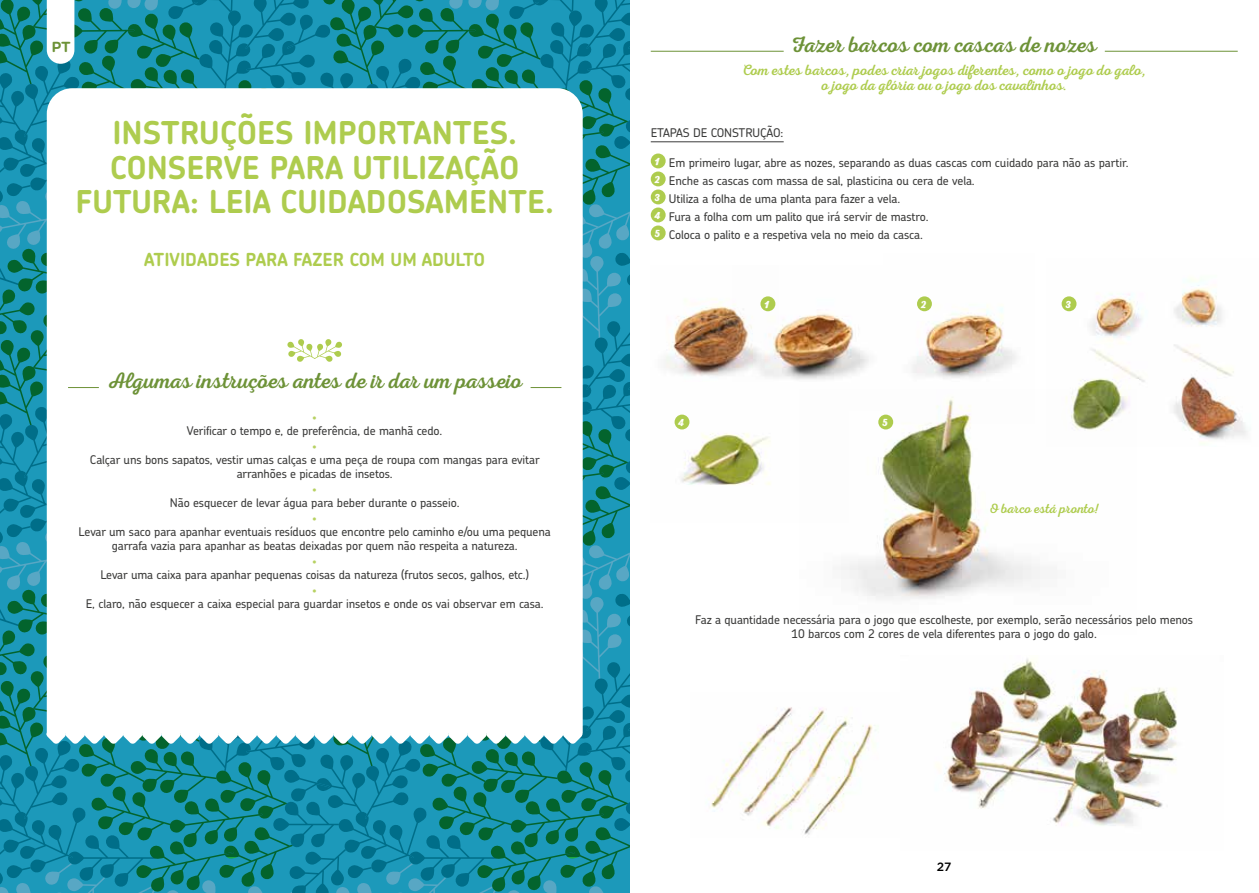
<style>
.page{position:relative;width:1259px;height:893px;background:#fff}
.page>*{position:absolute;margin:0;border:0;box-sizing:border-box;transform-origin:0 0}
.t1{font:700 31.5px/34.5px "Chevin";color:#aecc4e;text-align:center}
.t2{font:22.5px "Nexa Rust Script R 00";color:#6d9237}
.t3{font:700 18px "Chevin";color:#aecc4e}
.t4{font:15px/15px "Nexa Rust Script R 00";color:#aecc4e;text-align:center}
.t5{font:700 15px "Houschka Rounded";color:#6d9237}
.t6{font:13.5px "Nexa Rust Script R 00";color:#aecc4e}
.t7{font:500 12px/18px "Chevin";letter-spacing:-.01em;color:#3c3c3b;text-align:center}
.t8{font:500 12px "Gotham";color:#000}
.t9{font:10.5px "Nexa Rust Script H 2";color:#fff}
.t10{font:500 9px "Chevin";color:#b7d162}
.s1{font-family:"Nexa Rust Script H 2";font-weight:400;font-size:10.5px;color:#fff}
</style>
<div class="page">
<hr style="left:651px;top:141px;width:132px;height:1px;background:#3c3c3b">
<div style="left:651px;top:154px;width:14px;height:14px;background:#aecc4e;border-radius:50%"></div>
<div style="left:651px;top:172px;width:14px;height:14px;background:#aecc4e;border-radius:50%"></div>
<div style="left:651px;top:190px;width:14px;height:14px;background:#aecc4e;border-radius:50%"></div>
<div style="left:651px;top:208px;width:14px;height:14px;background:#aecc4e;border-radius:50%"></div>
<div style="left:651px;top:226px;width:14px;height:14px;background:#aecc4e;border-radius:50%"></div>
<svg style="left:0;top:0;width:629px;height:893px;background:#178c9f"></svg>
<svg style="left:47px;top:88px;width:536px;height:636px"></svg>
<svg style="left:47px;top:724px;width:537px;height:21px"></svg>
<img style="left:665px;top:299px;width:67px;height:77px">
<img style="left:732px;top:296px;width:137px;height:84px">
<hr style="left:651px;top:51px;width:132px;height:1px;background:#6d9237">
<hr style="left:1104px;top:51px;width:133px;height:1px;background:#6d9237">
<svg style="left:287px;top:339px;width:55px;height:23px"></svg>
<hr style="left:68px;top:387px;width:31px;height:1px;background:#6d9237">
<hr style="left:530px;top:387px;width:31px;height:1px;background:#6d9237">
<img style="left:912px;top:300px;width:104px;height:79px">
<img style="left:1065px;top:278px;width:182px;height:166px">
<img style="left:675px;top:414px;width:96px;height:71px">
<img style="left:841px;top:390px;width:295px;height:209px">
<img style="left:710px;top:707px;width:166px;height:128px">
<img style="left:936px;top:658px;width:241px;height:168px">
<div style="left:760px;top:296px;width:15px;height:15px;background:#aecc4e;border-radius:50%"></div>
<div style="left:674px;top:415px;width:15px;height:14px;background:#aecc4e;border-radius:50%"></div>
<div style="left:878px;top:415px;width:15px;height:14px;background:#aecc4e;border-radius:50%"></div>
<div style="left:917px;top:296px;width:15px;height:15px;background:#aecc4e;border-radius:50%"></div>
<div style="left:1061px;top:296px;width:15px;height:15px;background:#aecc4e;border-radius:50%"></div>
<svg style="left:47px;top:0;width:27px;height:64px"></svg>
<p class="t5" style="left:52px;top:37px;width:20px">PT</p>
<h1 class="t1" style="left:76px;top:115px;width:480px">INSTRUÇÕES IMPORTANTES.<br>CONSERVE PARA UTILIZAÇÃO<br>FUTURA: LEIA CUIDADOSAMENTE.</h1>
<h3 class="t3" style="left:144px;top:248px;width:342px">ATIVIDADES PARA FAZER COM UM ADULTO</h3>
<h2 class="t2" style="left:107px;top:367px;width:416px">Algumas instruções antes de ir dar um passeio</h2>
<p class="t10" style="left:312px;top:412px;width:6px">•</p>
<p class="t7" style="left:187px;top:422px;width:257px">Verificar o tempo e, de preferência, de manhã cedo.</p>
<p class="t10" style="left:312px;top:440px;width:6px">•</p>
<p class="t7" style="left:90px;top:452px;width:451px;line-height:14.4px">Calçar uns bons sapatos, vestir umas calças e uma peça de roupa com mangas para evitar arranhões e picadas de insetos.</p>
<p class="t10" style="left:312px;top:484px;width:6px">•</p>
<p class="t7" style="left:170px;top:494px;width:291px">Não esquecer de levar água para beber durante o passeio.</p>
<p class="t10" style="left:312px;top:512px;width:6px">•</p>
<p class="t7" style="left:79px;top:524px;width:474px;line-height:14.4px">Levar um saco para apanhar eventuais resíduos que encontre pelo caminho e/ou uma pequena garrafa vazia para apanhar as beatas deixadas por quem não respeita a natureza.</p>
<p class="t10" style="left:312px;top:556px;width:6px">•</p>
<p class="t7" style="left:100px;top:566px;width:430px">Levar uma caixa para apanhar pequenas coisas da natureza (frutos secos, galhos, etc.)</p>
<p class="t10" style="left:312px;top:584px;width:6px">•</p>
<p class="t7" style="left:86px;top:594px;width:459px">E, claro, não esquecer a caixa especial para guardar insetos e onde os vai observar em casa.</p>
<h2 class="t2" style="left:791px;top:31px;width:307px">Fazer barcos com cascas de nozes</h2>
<p class="t4" style="left:742px;top:62px;width:405px">Com estes barcos, podes criar jogos diferentes, como o jogo do galo, o jogo da glória ou o jogo dos cavalinhos.</p>
<p class="t7" style="left:651px;top:124px;width:134px">ETAPAS DE CONSTRUÇÃO:</p>
<p class="t7" style="left:654px;top:153px;width:476px;text-align:left"><span class="s1">1</span> Em primeiro lugar, abre as nozes, separando as duas cascas com cuidado para não as partir.<br><span class="s1">2</span> Enche as cascas com massa de sal, plasticina ou cera de vela.<br><span class="s1">3</span> Utiliza a folha de uma planta para fazer a vela.<br><span class="s1">4</span> Fura a folha com um palito que irá servir de mastro.<br><span class="s1">5</span> Coloca o palito e a respetiva vela no meio da casca.</p>
<p class="t9" style="left:764px;top:298px;width:7px">1</p>
<p class="t9" style="left:920px;top:298px;width:8px">2</p>
<p class="t9" style="left:1065px;top:298px;width:8px">3</p>
<p class="t9" style="left:677px;top:416px;width:9px">4</p>
<p class="t9" style="left:882px;top:416px;width:8px">5</p>
<p class="t6" style="left:989px;top:500px;width:113px">O barco está pronto!</p>
<p class="t7" style="left:695px;top:612px;width:499px;line-height:14.4px">Faz a quantidade necessária para o jogo que escolheste, por exemplo, serão necessários pelo menos<br>10 barcos com 2 cores de vela diferentes para o jogo do galo.</p>
<p class="t8" style="left:937px;top:859px;width:16px">27</p>
</div>
